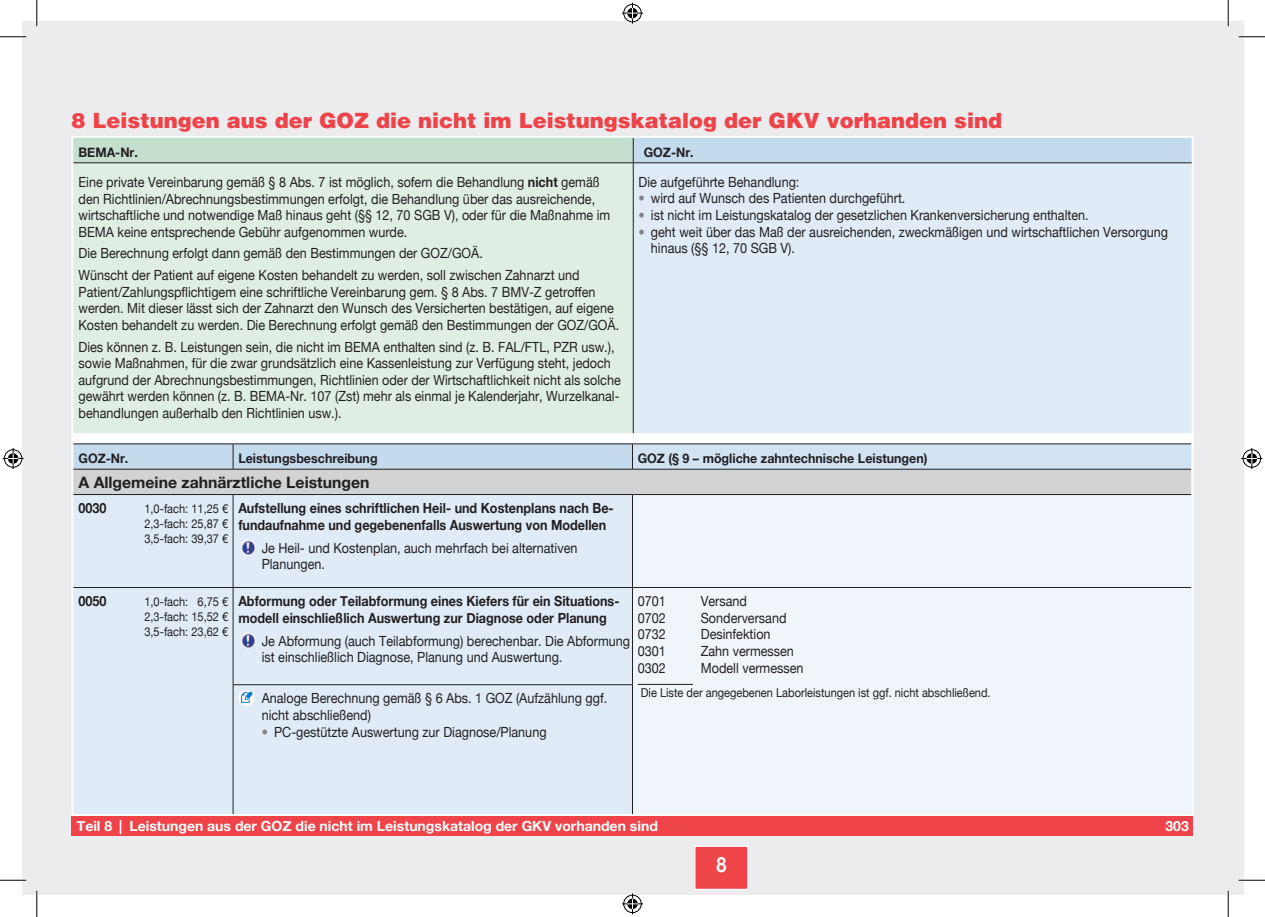
<style>
.page{position:relative;width:1265px;height:917px;background:#fff}
.page>*{position:absolute;margin:0;border:0;box-sizing:border-box;transform-origin:0 0}
.t1{font:900 21px "Helvetica";color:#ee4449}
.t2{font:700 21px "Helvetica Neue";color:#fff;scale:.85 1}
.t3{font:700 15.75px "Helvetica Neue";color:#231f20}
.t4{font:14px/16.6px "Helvetica Neue";color:#231f20;scale:.9 1}
.t5{font:700 14px/16.6px "Helvetica Neue";color:#231f20;scale:.9 1}
.t6{font:700 14px "Helvetica Neue";color:#fff}
.t7{font:700 13.12px "Helvetica Neue";color:#231f20;scale:.95 1}
.t8{font:12.25px/14.9px "Helvetica Neue";color:#231f20;text-align:justify;scale:.9 1}
.s1{font-weight:700}
</style>
<div class="page">
<div style="left:22px;top:22px;width:1220px;height:873px;background:#ececee"></div>
<div style="left:71px;top:816px;width:1122px;height:19px;background:#ee4449"></div>
<div style="left:694px;top:846px;width:53px;height:43px;background:#ee4449"></div>
<div style="left:694px;top:845px;width:54px;height:45px;border:1px solid #fff"></div>
<div style="left:73px;top:138px;width:560px;height:25px;background:#c4dfcd"></div>
<div style="left:633px;top:138px;width:559px;height:25px;background:#c4dbee"></div>
<div style="left:73px;top:163px;width:560px;height:275px;background:#dfeee3"></div>
<div style="left:633px;top:163px;width:559px;height:275px;background:#dfebf6"></div>
<div style="left:73px;top:433px;width:560px;height:11px;background:#fff"></div>
<div style="left:633px;top:433px;width:559px;height:11px;background:#fff"></div>
<hr style="left:632px;top:163px;width:1px;height:270px;background:#231f20">
<svg style="left:632px;top:139px;width:1px;height:23px"></svg>
<hr style="left:73px;top:162px;width:560px;height:1px;background:#231f20">
<hr style="left:633px;top:162px;width:559px;height:1px;background:#231f20">
<div style="left:632px;top:444px;width:558px;height:25px;background:#d1e3f2"></div>
<div style="left:73px;top:469px;width:1117px;height:25px;background:#d1d2d4"></div>
<div style="left:74px;top:495px;width:558px;height:318px;background:#dfebf6"></div>
<div style="left:632px;top:496px;width:558px;height:317px;background:#eff5fa"></div>
<hr style="left:73px;top:443px;width:160px;height:1px;background:#231f20">
<hr style="left:233px;top:443px;width:399px;height:1px;background:#231f20">
<svg style="left:74px;top:444px;width:559px;height:25px;background:#bfd5e7"></svg>
<hr style="left:632px;top:443px;width:558px;height:1px;background:#231f20">
<hr style="left:73px;top:469px;width:160px;height:1px;background:#231f20">
<hr style="left:233px;top:469px;width:399px;height:1px;background:#231f20">
<hr style="left:632px;top:469px;width:558px;height:1px;background:#231f20">
<hr style="left:73px;top:494px;width:160px;height:1px;background:#231f20">
<hr style="left:233px;top:495px;width:1px;height:92px;background:#231f20">
<hr style="left:233px;top:494px;width:399px;height:1px;background:#231f20">
<hr style="left:632px;top:495px;width:1px;height:92px;background:#231f20">
<hr style="left:632px;top:494px;width:558px;height:1px;background:#231f20">
<hr style="left:73px;top:587px;width:160px;height:1px;background:#231f20">
<hr style="left:233px;top:588px;width:1px;height:96px;background:#231f20">
<hr style="left:233px;top:587px;width:399px;height:1px;background:#231f20">
<hr style="left:632px;top:588px;width:1px;height:96px;background:#231f20">
<hr style="left:632px;top:587px;width:558px;height:1px;background:#231f20">
<hr style="left:233px;top:685px;width:1px;height:129px;background:#231f20">
<hr style="left:233px;top:684px;width:399px;height:1px;background:#231f20">
<hr style="left:632px;top:685px;width:1px;height:129px;background:#231f20">
<img style="left:240px;top:540px;width:16px;height:15px">
<img style="left:240px;top:632px;width:16px;height:16px">
<hr style="left:637px;top:684px;width:55px;height:1px;background:#231f20">
<div style="left:238px;top:690px;width:16px;height:16px;background:#fff;border-radius:50%"></div>
<svg style="left:241px;top:692px;width:11px;height:11px"></svg>
<hr style="left:0;top:36px;width:26px;height:2px;background:#fff">
<hr style="left:1238px;top:36px;width:26px;height:2px;background:#fff">
<hr style="left:0;top:879px;width:26px;height:2px;background:#fff">
<hr style="left:1238px;top:879px;width:26px;height:2px;background:#fff">
<hr style="left:36px;top:0;width:2px;height:26px;background:#fff">
<hr style="left:36px;top:891px;width:2px;height:26px;background:#fff">
<hr style="left:1226px;top:0;width:2px;height:26px;background:#fff">
<hr style="left:1226px;top:891px;width:2px;height:26px;background:#fff">
<svg style="left:0;top:36px;width:26px;height:1px"></svg>
<svg style="left:1238px;top:36px;width:26px;height:1px"></svg>
<svg style="left:0;top:880px;width:26px;height:1px"></svg>
<svg style="left:1238px;top:880px;width:26px;height:1px"></svg>
<svg style="left:36px;top:0;width:1px;height:26px"></svg>
<svg style="left:36px;top:891px;width:1px;height:26px"></svg>
<svg style="left:1227px;top:0;width:1px;height:26px"></svg>
<svg style="left:1227px;top:891px;width:1px;height:26px"></svg>
<svg style="left:622px;top:3px;width:21px;height:21px"></svg>
<svg style="left:622px;top:893px;width:21px;height:21px"></svg>
<svg style="left:3px;top:448px;width:21px;height:21px"></svg>
<svg style="left:1241px;top:448px;width:20px;height:21px"></svg>
<svg style="left:262px;top:729px;width:5px;height:5px"></svg>
<h1 class="t1" style="left:71px;top:113px;width:931px">8 Leistungen aus der GOZ die nicht im Leistungskatalog der GKV vorhanden sind</h1>
<p class="t7" style="left:78px;top:146px;width:64px">BEMA-Nr.</p>
<p class="t7" style="left:643px;top:146px;width:54px">GOZ-Nr.</p>
<p class="t4" style="left:78px;top:174px;width:592px">Eine private Vereinbarung gemäß § 8 Abs. 7 ist möglich, sofern die Behandlung <span class="s1">nicht</span> gemäß den Richtlinien/Abrechnungsbestimmungen erfolgt, die Behandlung über das ausreichende, wirtschaftliche und notwendige Maß hinaus geht (§§ 12, 70 SGB V), oder für die Maßnahme im BEMA keine entsprechende Gebühr aufgenommen wurde.</p>
<p class="t4" style="left:78px;top:243px;width:558px;line-height:21.5px">Die Berechnung erfolgt dann gemäß den Bestimmungen der GOZ/GOÄ.<br>Wünscht der Patient auf eigene Kosten behandelt zu werden, soll zwischen Zahnarzt und</p>
<p class="t4" style="left:78px;top:284px;width:602px">Patient/Zahlungspflichtigem eine schriftliche Vereinbarung gem. § 8 Abs. 7 BMV-Z getroffen werden. Mit dieser lässt sich der Zahnarzt den Wunsch des Versicherten bestätigen, auf eigene<br>Kosten behandelt zu werden. Die Berechnung erfolgt gemäß den Bestimmungen der GOZ/GOÄ.</p>
<p class="t4" style="left:78px;top:338px;width:604px">Dies können z. B. Leistungen sein, die nicht im BEMA enthalten sind (z. B. FAL/FTL, PZR usw.), sowie Maßnahmen, für die zwar grundsätzlich eine Kassenleistung zur Verfügung steht, jedoch aufgrund der Abrechnungsbestimmungen, Richtlinien oder der Wirtschaftlichkeit nicht als solche gewährt werden können (z. B. BEMA-Nr. 107 (Zst) mehr als einmal je Kalenderjahr, Wurzelkanal&shy;behandlungen außerhalb den Richtlinien usw.).</p>
<p class="t4" style="left:650px;top:174px;width:576px;text-indent:-12px">Die aufgeführte Behandlung:<br>wird auf Wunsch des Patienten durchgeführt.<br>ist nicht im Leistungskatalog der gesetzlichen Krankenversicherung enthalten.<br>geht weit über das Maß der ausreichenden, zweckmäßigen und wirtschaftlichen Versorgung hinaus (§§ 12, 70 SGB V).</p>
<p class="t7" style="left:78px;top:453px;width:54px">GOZ-Nr.</p>
<p class="t7" style="left:238px;top:453px;width:148px">Leistungsbeschreibung</p>
<p class="t7" style="left:637px;top:453px;width:306px">GOZ (§ 9 – mögliche zahntechnische Leistungen)</p>
<p class="t3" style="left:78px;top:475px;width:292px">A Allgemeine zahnärztliche Leistungen</p>
<p class="t5" style="left:78px;top:501px;width:33px">0030</p>
<p class="t5" style="left:238px;top:501px;width:418px">Aufstellung eines schriftlichen Heil- und Kostenplans nach Be&shy;fundaufnahme und gegebenenfalls Auswertung von Modellen</p>
<p class="t4" style="left:261px;top:540px;width:352px">Je Heil- und Kostenplan, auch mehrfach bei alternativen<br>Planungen.</p>
<p class="t5" style="left:78px;top:594px;width:33px">0050</p>
<p class="t5" style="left:238px;top:594px;width:425px">Abformung oder Teilabformung eines Kiefers für ein Situations&shy;modell einschließlich Auswertung zur Diagnose oder Planung</p>
<p class="t4" style="left:261px;top:633px;width:410px">Je Abformung (auch Teilabformung) berechenbar. Die Abformung ist einschließlich Diagnose, Planung und Auswertung.</p>
<p class="t8" style="left:144px;top:502px;width:95px">1,0-fach: 11,25 € 2,3-fach: 25,87 € 3,5-fach: 39,37 €</p>
<p class="t4" style="left:637px;top:593px;width:33px">0701</p>
<p class="t4" style="left:700px;top:593px;width:53px">Versand</p>
<p class="t4" style="left:637px;top:610px;width:33px">0702</p>
<p class="t4" style="left:700px;top:610px;width:97px">Sonderversand</p>
<p class="t4" style="left:637px;top:626px;width:33px">0732</p>
<p class="t4" style="left:700px;top:626px;width:79px">Desinfektion</p>
<p class="t4" style="left:637px;top:643px;width:33px">0301</p>
<p class="t4" style="left:700px;top:643px;width:105px">Zahn vermessen</p>
<p class="t4" style="left:637px;top:659px;width:33px">0302</p>
<p class="t4" style="left:700px;top:659px;width:116px">Modell vermessen</p>
<p class="t8" style="left:640px;top:685px;width:390px">Die Liste der angegebenen Laborleistungen ist ggf. nicht abschließend.</p>
<p class="t8" style="left:144px;top:595px;width:95px">1,0-fach: 6,75 € 2,3-fach: 15,52 € 3,5-fach: 23,62 €</p>
<p class="t4" style="left:261px;top:690px;width:385px">Analoge Berechnung gemäß § 6 Abs. 1 GOZ (Aufzählung ggf.</p>
<p class="t4" style="left:261px;top:707px;width:123px">nicht abschließend)</p>
<p class="t4" style="left:274px;top:724px;width:304px">PC-gestützte Auswertung zur Diagnose/Planung</p>
<p class="t6" style="left:77px;top:819px;width:582px">Teil 8 | Leistungen aus der GOZ die nicht im Leistungskatalog der GKV vorhanden sind</p>
<p class="t6" style="left:1165px;top:819px;width:25px">303</p>
<h1 class="t2" style="left:716px;top:853px;width:13px">8</h1>
</div>
